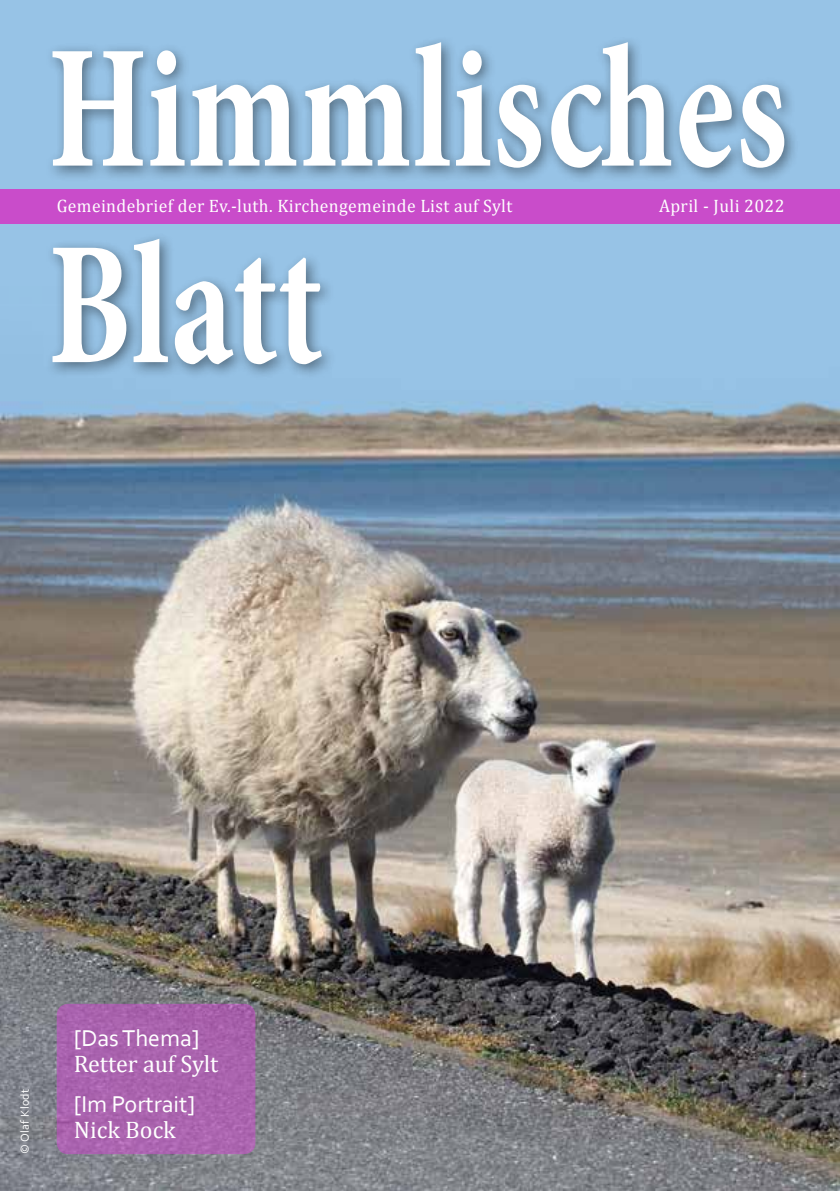
<style>
.page{position:relative;width:840px;height:1191px;background:#fff}
.page>*{position:absolute;margin:0;border:0;box-sizing:border-box;transform-origin:0 0}
.t1{font:700 condensed 178px/196.4px "Minion Pro";letter-spacing:.01em;color:#fff;scale:.8 1}
.t2{font:24px "Corbel";color:#fff}
.t3{font:24px "Cambria";color:#fff}
.t4{font:18px "Cambria";letter-spacing:.02em;color:#fff}
.t5{font:12px "Corbel";letter-spacing:.02em;color:#fff}
</style>
<div class="page">
<img style="left:0;top:403px;width:839px;height:788px">
<div style="left:0;top:0;width:839px;height:403px;background:#97c3e6"></div>
<div style="left:45px;top:35px;width:754px;height:149px;background:#000;opacity:.45"></div>
<div style="left:44px;top:231px;width:293px;height:149px;background:#000;opacity:.45"></div>
<div style="left:0;top:189px;width:839px;height:34px;background:#c94cca"></div>
<div style="left:57px;top:1003px;width:198px;height:151px;background:#aa63ae;border-radius:11px"></div>
<h1 class="t1" style="left:48px;top:10px;width:925px">Himmlisches<br>Blatt</h1>
<p class="t4" style="left:57px;top:196px;width:457px">Gemeindebrief der Ev.-luth. Kirchengemeinde List auf Sylt</p>
<p class="t4" style="left:658px;top:196px;width:127px">April - Juli 2022</p>
<p class="t5" style="left:17px;top:1154px;width:67px;rotate:-90deg">© Olaf Klodt</p>
<h2 class="t2" style="left:74px;top:1023px;width:127px">[Das Thema]</h2>
<h2 class="t3" style="left:74px;top:1049px;width:146px">Retter auf Sylt</h2>
<h2 class="t2" style="left:74px;top:1089px;width:123px">[Im Portrait]</h2>
<h2 class="t3" style="left:74px;top:1115px;width:104px">Nick Bock</h2>
</div>
